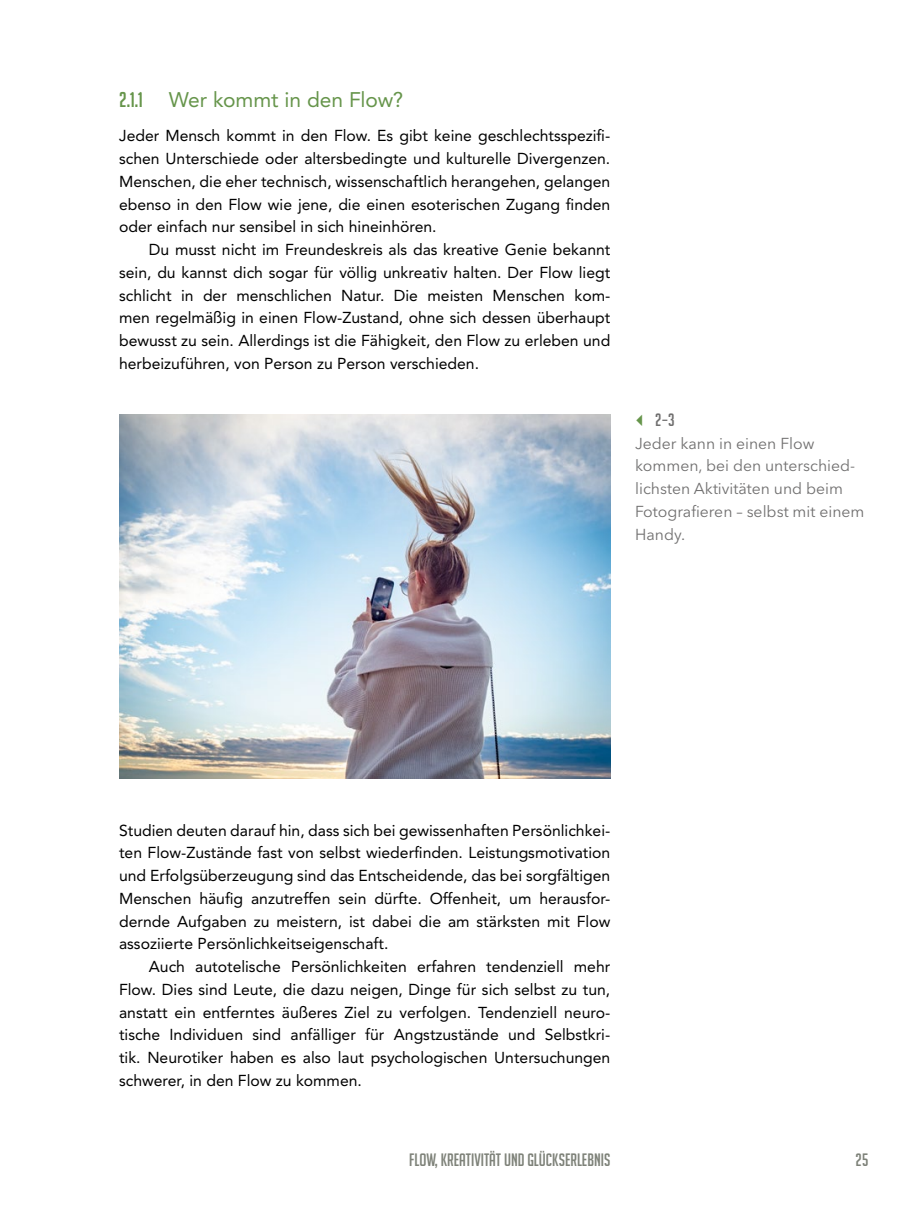
<style>
.page{position:relative;width:918px;height:1216px;background:#fff}
.page>*{position:absolute;margin:0;border:0;box-sizing:border-box;transform-origin:0 0}
.t1{font:21px "Avenir LT Pro";letter-spacing:-.005em;color:#66954b}
.t2{font:17.5px "Big Noodle Titling";color:#7e8279}
.t3{font:17.5px "Big Noodle Titling";color:#706f6f}
.Standard_Folge{font:15.75px/22.8px "Avenir LT Pro";color:#000;text-align:justify}
.Standard_Abstand{font:15.75px/22.8px "Avenir LT Pro";color:#000;text-align:justify}
.t4{font:15.75px/22.8px "Avenir Next LT Pro";color:#706f6f}
.s1{font-family:"Big Noodle Titling"}
</style>
<div class="page">
<img style="left:119px;top:414px;width:491px;height:364px">
<p class="t1" style="left:119px;top:87px;width:286px"><span class="s1">2.1.1</span> Wer kommt in den Flow?</p>
<p class="Standard_Abstand" style="left:119px;top:124px;width:493px">Jeder Mensch kommt in den Flow. Es gibt keine geschlechtsspezifi&shy;schen Unterschiede oder altersbedingte und kulturelle Divergenzen.<br>Menschen, die eher technisch, wissenschaftlich herangehen, gelangen ebenso in den Flow wie jene, die einen esoterischen Zugang finden oder einfach nur sensibel in sich hineinhören.</p>
<p class="Standard_Folge" style="left:119px;top:238px;width:493px;text-indent:30px">Du musst nicht im Freundeskreis als das kreative Genie bekannt sein, du kannst dich sogar für völlig unkreativ halten. Der Flow liegt schlicht in der menschlichen Natur. Die meisten Menschen kom&shy;men regelmäßig in einen Flow-Zustand, ohne sich dessen überhaupt bewusst zu sein. Allerdings ist die Fähigkeit, den Flow zu erleben und herbeizuführen, von Person zu Person verschieden.</p>
<p class="t3" style="left:655px;top:410px;width:21px">2–3</p>
<p class="t4" style="left:635px;top:431px;width:231px">Jeder kann in einen Flow kommen, bei den unterschied&shy;lichsten Aktivitäten und beim<br>Fotografieren – selbst mit einem<br>Handy.</p>
<p class="Standard_Abstand" style="left:119px;top:818px;width:493px">Studien deuten darauf hin, dass sich bei gewissenhaften Persönlichkei&shy;ten Flow-Zustände fast von selbst wiederfinden. Leistungsmotivation und Erfolgsüberzeugung sind das Entscheidende, das bei sorgfältigen Menschen häufig anzutreffen sein dürfte. Offenheit, um herausfor&shy;dernde Aufgaben zu meistern, ist dabei die am stärksten mit Flow assoziierte Persönlichkeitseigenschaft.</p>
<p class="Standard_Folge" style="left:119px;top:955px;width:493px;text-indent:30px">Auch autotelische Persönlichkeiten erfahren tendenziell mehr Flow. Dies sind Leute, die dazu neigen, Dinge für sich selbst zu tun, anstatt ein entferntes äußeres Ziel zu verfolgen. Tendenziell neuro&shy;tische Individuen sind anfälliger für Angstzustände und Selbstkri&shy;tik. Neurotiker haben es also laut psychologischen Untersuchungen schwerer, in den Flow zu kommen.</p>
<p class="t2" style="left:409px;top:1149px;width:202px">FLOW, KREATIVITÄT UND GLÜCKSERLEBNIS</p>
<p class="t2" style="left:855px;top:1149px;width:14px">25</p>
</div>
